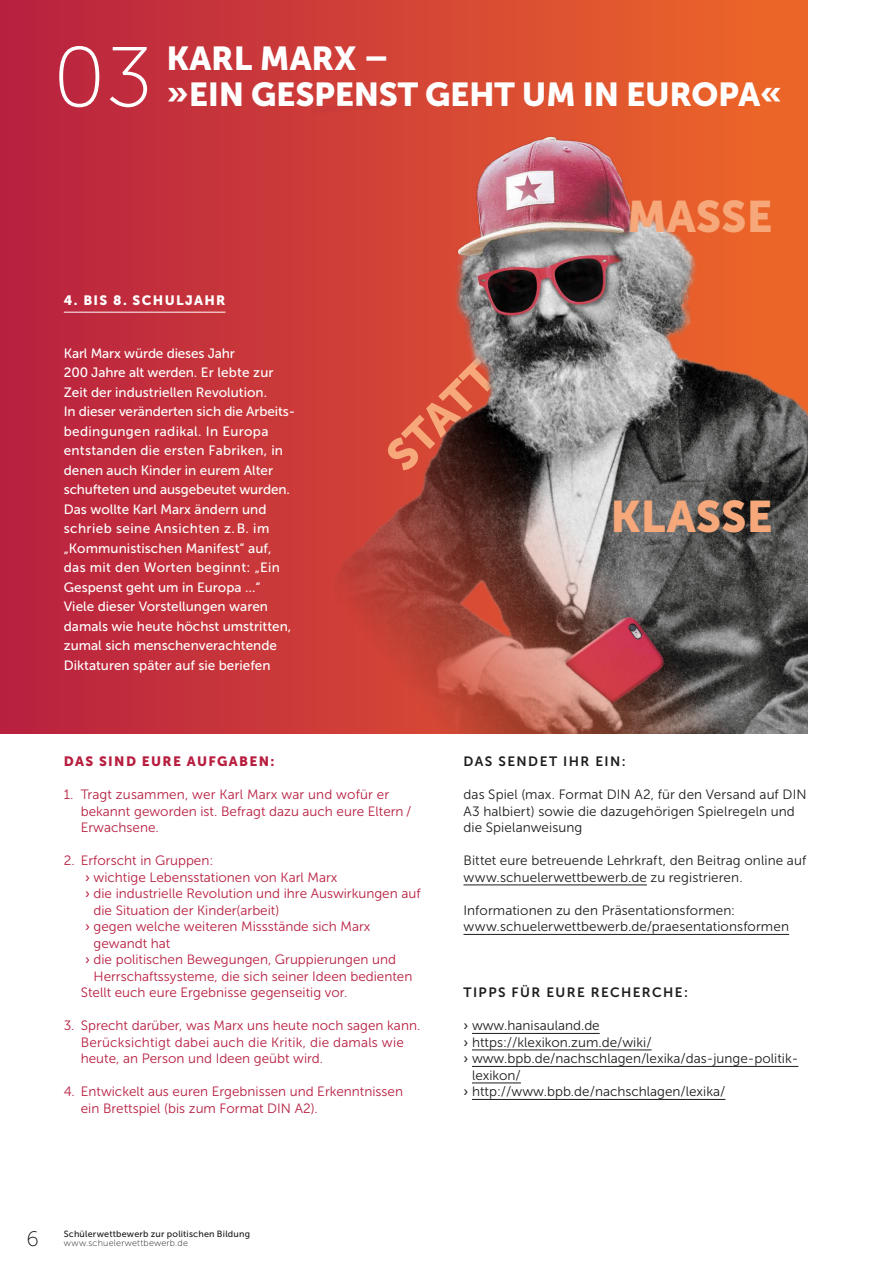
<style>
.page{position:relative;width:893px;height:1263px;background:#fff}
.page>*{position:absolute;margin:0;border:0;box-sizing:border-box;transform-origin:0 0}
.t1{font:84.75px "Museo Sans 100";color:#fff}
.t2{font:43.95px "Museo Sans 900";color:#f6a87a}
.t3{font:33px "Museo Sans 900";letter-spacing:-.01em;color:#fff}
.t4{font:21px "Museo Sans 100";color:#1d1d1b}
.t5{font:13.5px/16.5px "Museo Sans 300";color:#b71e3f}
.t6{font:13.5px/19.5px "Museo Sans 500";color:#fff}
.t7{font:13.5px/16.5px "Museo Sans 300";letter-spacing:.005em;color:#1d1d1b}
.t8{font:13.5px "Museo Sans 700";letter-spacing:.105em;color:#1d1d1b}
.t9{font:13.5px "Museo Sans 900";letter-spacing:.1em;color:#b71e3f}
.t10{font:13.5px "Museo Sans 900";letter-spacing:.1em;color:#fff}
.t11{font:9px "Museo Sans 500";letter-spacing:.02em;color:#1d1d1b}
.t12{font:9px "Museo Sans 100";letter-spacing:.025em;color:#1d1d1b}
.s1{font-family:"Museo Sans 500"}
</style>
<div class="page">
<div style="left:0;top:0;width:808px;height:733px;background:linear-gradient(to right,#b82141,#ef6829)"></div>
<img style="left:312px;top:106px;width:496px;height:627px">
<hr style="left:64px;top:312px;width:161px;height:1px;background:#fff">
<hr style="left:463px;top:885px;width:184px;height:1px;background:#1d1d1b">
<hr style="left:463px;top:934px;width:326px;height:1px;background:#1d1d1b">
<hr style="left:472px;top:1033px;width:128px;height:1px;background:#1d1d1b">
<hr style="left:472px;top:1050px;width:180px;height:1px;background:#1d1d1b">
<hr style="left:472px;top:1066px;width:326px;height:1px;background:#1d1d1b">
<hr style="left:472px;top:1083px;width:49px;height:1px;background:#1d1d1b">
<hr style="left:472px;top:1099px;width:253px;height:1px;background:#1d1d1b">
<h1 class="t1" style="left:53px;top:32px;width:101px">03</h1>
<h3 class="t3" style="left:167px;top:40px;width:224px">KARL MARX –</h3>
<h3 class="t3" style="left:167px;top:76px;width:617px">»EIN GESPENST GEHT UM IN EUROPA«</h3>
<h2 class="t2" style="left:627px;top:192px;width:147px">MASSE</h2>
<p class="t10" style="left:64px;top:292px;width:163px">4. BIS 8. SCHULJAHR</p>
<p class="t6" style="left:64px;top:343px;width:230px">Karl Marx würde dieses Jahr<br>200 Jahre alt werden. Er lebte zur Zeit der industriellen Revolution.<br>In dieser veränderten sich die Arbeits&shy;bedingungen radikal. In Europa entstanden die ersten Fabriken, in denen auch Kinder in eurem Alter schufteten und ausgebeutet wurden.<br>Das wollte Karl Marx ändern und schrieb seine Ansichten z. B. im „Kommunistischen Manifest“ auf, das mit den Worten beginnt: „Ein Gespenst geht um in Europa …“ Viele dieser Vorstellungen waren damals wie heute höchst umstritten, zumal sich menschenverachtende Diktaturen später auf sie beriefen</p>
<h2 class="t2" style="left:376px;top:445px;width:135px;rotate:-45deg">STATT</h2>
<h2 class="t2" style="left:610px;top:492px;width:164px">KLASSE</h2>
<p class="t9" style="left:64px;top:754px;width:212px">DAS SIND EURE AUFGABEN:</p>
<p class="t5" style="left:81px;top:786px;width:332px;text-indent:-17px">1. Tragt zusammen, wer Karl Marx war und wofür er bekannt geworden ist. Befragt dazu auch eure Eltern /<br>Erwachsene.</p>
<p class="t5" style="left:64px;top:852px;width:151px">2. Erforscht in Gruppen:</p>
<p class="t5" style="left:85px;top:869px;width:254px"><span class="s1">›</span> wichtige Lebensstationen von Karl Marx</p>
<p class="t5" style="left:85px;top:885px;width:337px"><span class="s1">›</span> die industrielle Revolution und ihre Auswirkungen auf</p>
<p class="t5" style="left:94px;top:902px;width:187px">die Situation der Kinder(arbeit)</p>
<p class="t5" style="left:85px;top:918px;width:287px"><span class="s1">›</span> gegen welche weiteren Missstände sich Marx</p>
<p class="t5" style="left:94px;top:935px;width:78px">gewandt hat</p>
<p class="t5" style="left:85px;top:951px;width:312px"><span class="s1">›</span> die politischen Bewegungen, Gruppierungen und</p>
<p class="t5" style="left:94px;top:968px;width:320px">Herrschaftssysteme, die sich seiner Ideen bedienten</p>
<p class="t5" style="left:81px;top:984px;width:268px">Stellt euch eure Ergebnisse gegenseitig vor.</p>
<p class="t5" style="left:81px;top:1017px;width:341px;text-indent:-17px">3. Sprecht darüber, was Marx uns heute noch sagen kann.<br>Berücksichtigt dabei auch die Kritik, die damals wie heute, an Person und Ideen geübt wird.</p>
<p class="t5" style="left:81px;top:1083px;width:324px;text-indent:-17px">4. Entwickelt aus euren Ergebnissen und Erkenntnissen ein Brettspiel (bis zum Format DIN A2).</p>
<p class="t8" style="left:463px;top:754px;width:164px">DAS SENDET IHR EIN:</p>
<p class="t7" style="left:463px;top:787px;width:345px">das Spiel (max. Format DIN A2, für den Versand auf DIN<br>A3 halbiert) sowie die dazugehörigen Spielregeln und die Spielanweisung</p>
<p class="t7" style="left:463px;top:852px;width:344px">Bittet eure betreuende Lehrkraft, den Beitrag online auf www.schuelerwettbewerb.de zu registrieren.</p>
<p class="t7" style="left:463px;top:902px;width:327px">Informationen zu den Präsentationsformen: www.schuelerwettbewerb.de/praesentationsformen</p>
<p class="t8" style="left:463px;top:985px;width:226px">TIPPS FÜR EURE RECHERCHE:</p>
<p class="t7" style="left:463px;top:1017px;width:138px"><span class="s1">›</span> www.hanisauland.de</p>
<p class="t7" style="left:463px;top:1034px;width:190px"><span class="s1">›</span> https://klexikon.zum.de/wiki/</p>
<p class="t7" style="left:463px;top:1050px;width:336px"><span class="s1">›</span> www.bpb.de/nachschlagen/lexika/das-junge-politik-</p>
<p class="t7" style="left:472px;top:1067px;width:50px">lexikon/</p>
<p class="t7" style="left:463px;top:1083px;width:263px"><span class="s1">›</span> http://www.bpb.de/nachschlagen/lexika/</p>
<h3 class="t4" style="left:27px;top:1227px;width:14px">6</h3>
<p class="t11" style="left:64px;top:1229px;width:188px">Schülerwettbewerb zur politischen Bildung</p>
<p class="t12" style="left:64px;top:1238px;width:126px">www.schuelerwettbewerb.de</p>
</div>
